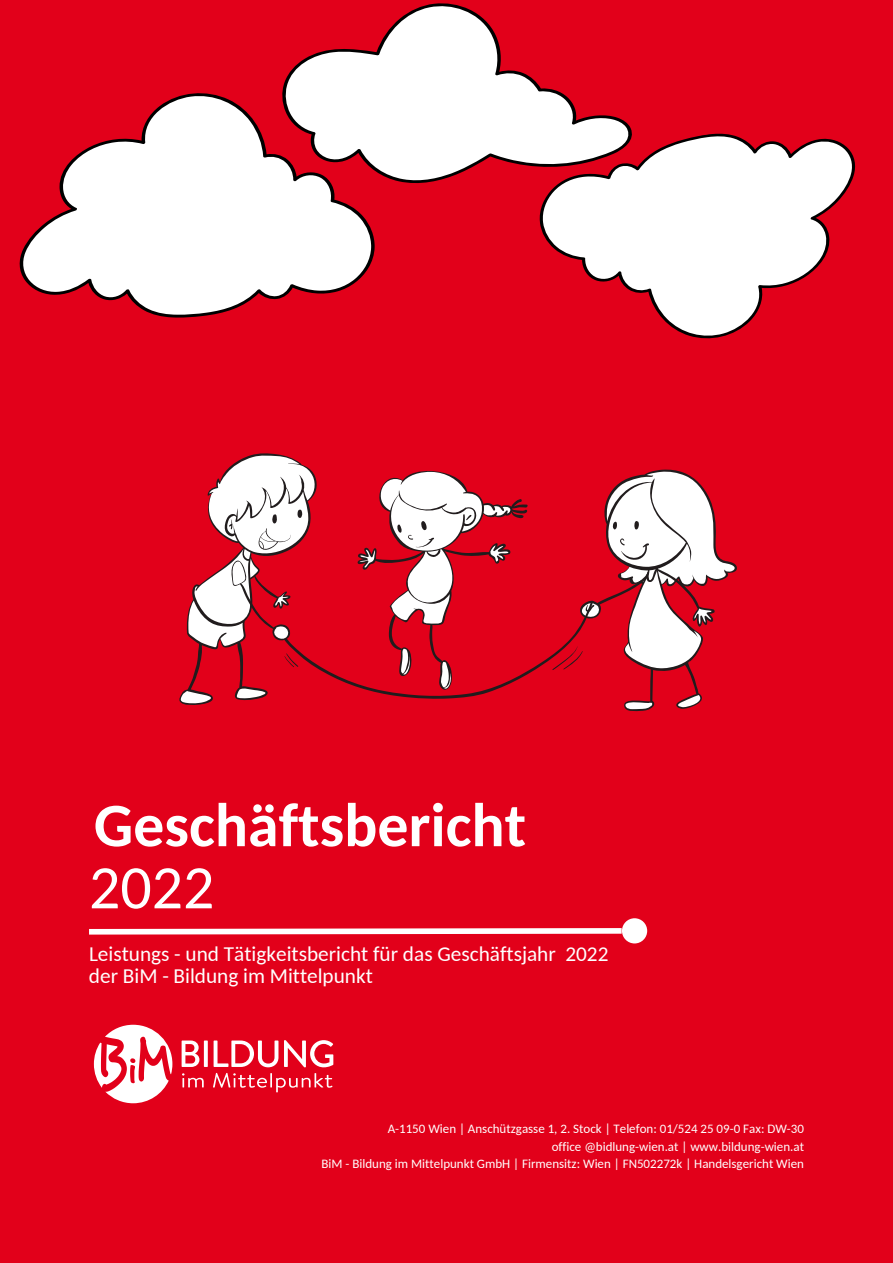
<style>
.page{position:relative;width:893px;height:1263px;background:#e2001a}
.page>*{position:absolute;margin:0;border:0;box-sizing:border-box;transform-origin:0 0}
.t1{font:700 61.8px/62.1px "Carlito";color:#fff}
.t2{font:21.3px/21.5px "Carlito";color:#fff}
.t3{font:12.9px/17.7px "Carlito";color:#fff;text-align:right}
.s1{font-weight:400}
</style>
<div class="page">
<svg style="left:182px;top:1040px;width:17px;height:27px"></svg>
<svg style="left:204px;top:1040px;width:4px;height:27px"></svg>
<svg style="left:214px;top:1040px;width:64px;height:27px"></svg>
<svg style="left:284px;top:1040px;width:49px;height:27px"></svg>
<svg style="left:182px;top:1073px;width:22px;height:14px"></svg>
<svg style="left:213px;top:1073px;width:119px;height:19px"></svg>
<svg style="left:94px;top:1025px;width:78px;height:78px"></svg>
<div style="left:622px;top:918px;width:25px;height:25px;background:#fff;border-radius:13px"></div>
<svg style="left:89px;top:925px;width:535px;height:12px"></svg>
<svg style="left:179px;top:453px;width:558px;height:259px"></svg>
<svg style="left:284px;top:656px;width:10px;height:11px"></svg>
<svg style="left:19px;top:93px;width:356px;height:225px;fill:#fff"></svg>
<svg style="left:281px;top:3px;width:351px;height:183px;fill:#fff"></svg>
<svg style="left:539px;top:133px;width:317px;height:206px;fill:#fff"></svg>
<p class="t1" style="left:89px;top:792px;width:439px">Geschäftsbericht<br><span class="s1">2022</span></p>
<p class="t2" style="left:89px;top:942px;width:521px">Leistungs - und Tätigkeitsbericht für das Geschäftsjahr 2022 der BiM - Bildung im Mittelpunkt</p>
<p class="t3" style="left:321px;top:1119px;width:484px">A-1150 Wien | Anschützgasse 1, 2. Stock | Telefon: 01/524 25 09-0 Fax: DW-30<br>office @bidlung-wien.at | www.bildung-wien.at<br>BiM - Bildung im Mittelpunkt GmbH | Firmensitz: Wien | FN502272k | Handelsgericht Wien</p>
</div>
